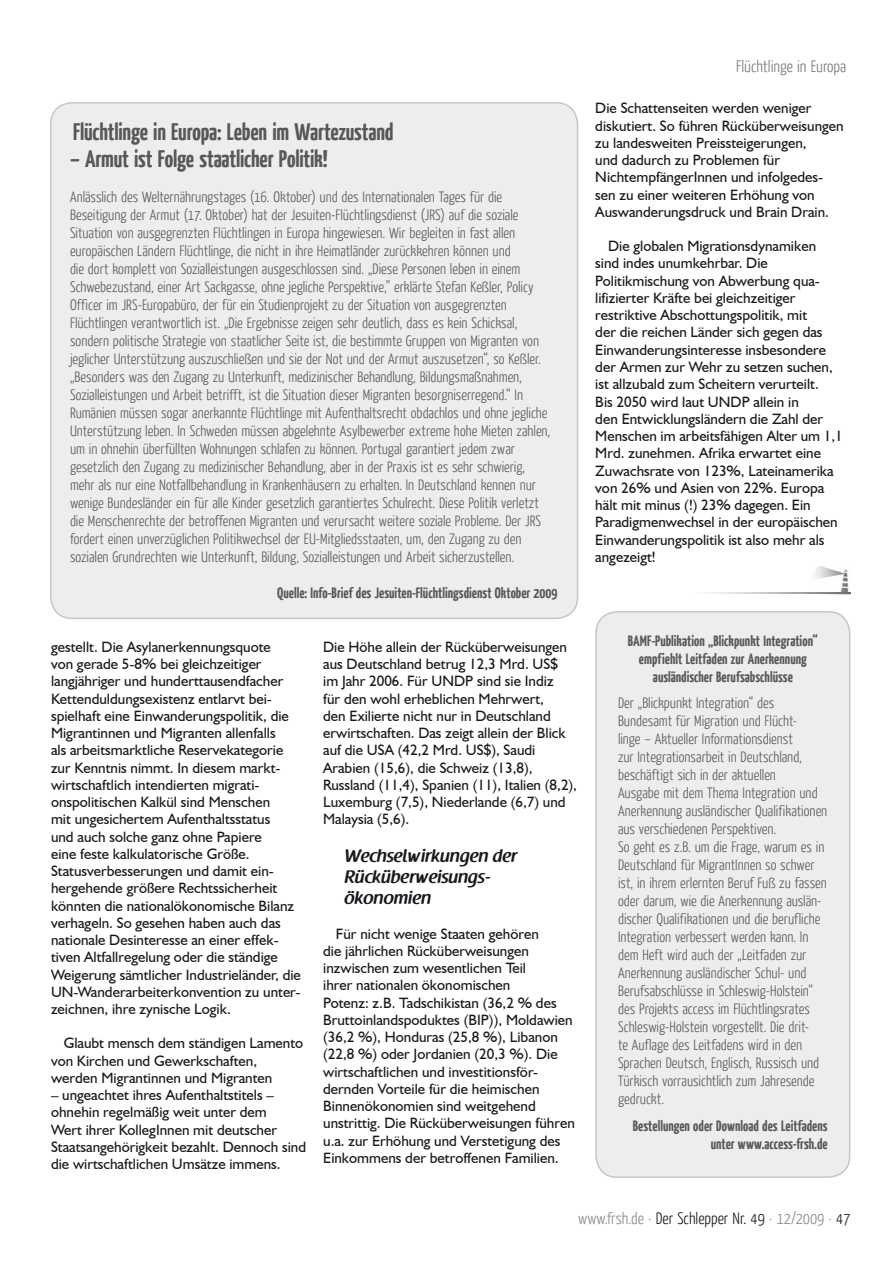
<style>
.page{position:relative;width:893px;height:1263px;background:#fff}
.page>*{position:absolute;margin:0;border:0;box-sizing:border-box;transform-origin:0 0}
.t1{font:700 24px "Yanone Kaffeesatz";letter-spacing:-.005em;color:#58585a}
.t2{font:600 18px/21px "Raspoutine";color:#1a171c}
.t3{font:300 16.5px "Yanone Kaffeesatz";color:#87888a}
.t4{font:300 16.5px "Yanone Kaffeesatz";color:#1a171c}
.t5{font:15px/17.2px "Humanist 521 BT";color:#1a171c}
.t6{font:300 15px/18px "Yanone Kaffeesatz";color:#58585a}
.t7{font:700 15px/18px "Yanone Kaffeesatz";color:#58585a;text-align:center}
.s1{color:#1a171c}
</style>
<div class="page">
<img style="left:815px;top:566px;width:35px;height:29px">
<img style="left:709px;top:592px;width:141px;height:2px">
<div style="left:51px;top:103px;width:527px;height:515px;background:#ededee;border-radius:21px"></div>
<div style="left:50px;top:102px;width:528px;height:517px;border:2px solid #c6c7c9;border-radius:21px"></div>
<div style="left:596px;top:612px;width:254px;height:565px;background:#ededee;border-radius:21px"></div>
<div style="left:595px;top:611px;width:255px;height:567px;border:2px solid #c6c7c9;border-radius:21px"></div>
<h1 class="t1" style="left:73px;top:116px;width:322px">Flüchtlinge in Europa: Leben im Wartezustand</h1>
<h1 class="t1" style="left:70px;top:143px;width:259px">– Armut ist Folge staatlicher Politik!</h1>
<p class="t6" style="left:70px;top:187px;width:482px">Anlässlich des Welternährungstages (16. Oktober) und des Internationalen Tages für die Beseitigung der Armut (17. Oktober) hat der Jesuiten-Flüchtlingsdienst (JRS) auf die soziale Situation von ausgegrenzten Flüchtlingen in Europa hingewiesen. Wir begleiten in fast allen europäischen Ländern Flüchtlinge, die nicht in ihre Heimatländer zurückkehren können und<br>die dort komplett von Sozialleistungen ausgeschlossen sind. „Diese Personen leben in einem Schwebezustand, einer Art Sackgasse, ohne jegliche Perspektive,” erklärte Stefan Keßler, Policy Officer im JRS-Europabüro, der für ein Studienprojekt zu der Situation von ausgegrenzten Flüchtlingen verantwortlich ist. „Die Ergebnisse zeigen sehr deutlich, dass es kein Schicksal, sondern politische Strategie von staatlicher Seite ist, die bestimmte Gruppen von Migranten von jeglicher Unterstützung auszuschließen und sie der Not und der Armut auszusetzen“, so Keßler. „Besonders was den Zugang zu Unterkunft, medizinischer Behandlung, Bildungsmaßnahmen, Sozialleistungen und Arbeit betrifft, ist die Situation dieser Migranten besorgniserregend.“ In Rumänien müssen sogar anerkannte Flüchtlinge mit Aufenthaltsrecht obdachlos und ohne jegliche Unterstützung leben. In Schweden müssen abgelehnte Asylbewerber extreme hohe Mieten zahlen, um in ohnehin überfüllten Wohnungen schlafen zu können. Portugal garantiert jedem zwar gesetzlich den Zugang zu medizinischer Behandlung, aber in der Praxis ist es sehr schwierig, mehr als nur eine Notfallbehandlung in Krankenhäusern zu erhalten. In Deutschland kennen nur wenige Bundesländer ein für alle Kinder gesetzlich garantiertes Schulrecht. Diese Politik verletzt die Menschenrechte der betroffenen Migranten und verursacht weitere soziale Probleme. Der JRS fordert einen unverzüglichen Politikwechsel der EU-Mitgliedsstaaten, um, den Zugang zu den sozialen Grundrechten wie Unterkunft, Bildung, Sozialleistungen und Arbeit sicherzustellen.</p>
<p class="t7" style="left:277px;top:583px;width:282px">Quelle: Info-Brief des Jesuiten-Flüchtlingsdienst Oktober 2009</p>
<p class="t5" style="left:51px;top:638px;width:251px">gestellt. Die Asylanerkennungsquote<br>von gerade 5-8% bei gleichzeitiger langjähriger und hunderttausendfacher Kettenduldungsexistenz entlarvt bei&shy;spielhaft eine Einwanderungspolitik, die Migrantinnen und Migranten allenfalls<br>als arbeitsmarktliche Reservekategorie zur Kenntnis nimmt. In diesem markt&shy;wirtschaftlich intendierten migrati&shy;onspolitischen Kalkül sind Menschen<br>mit ungesichertem Aufenthaltsstatus<br>und auch solche ganz ohne Papiere<br>eine feste kalkulatorische Größe.<br>Statusverbesserungen und damit ein&shy;hergehende größere Rechtssicherheit könnten die nationalökonomische Bilanz verhageln. So gesehen haben auch das nationale Desinteresse an einer effek&shy;tiven Altfallregelung oder die ständige Weigerung sämtlicher Industrieländer, die UN-Wanderarbeiterkonvention zu unter&shy;zeichnen, ihre zynische Logik.</p>
<p class="t5" style="left:51px;top:1034px;width:254px;text-indent:13px">Glaubt mensch dem ständigen Lamento von Kirchen und Gewerkschaften, werden Migrantinnen und Migranten</p>
<p class="t5" style="left:51px;top:1086px;width:257px">– ungeachtet ihres Aufenthaltstitels – ohnehin regelmäßig weit unter dem<br>Wert ihrer KollegInnen mit deutscher Staatsangehörigkeit bezahlt. Dennoch sind die wirtschaftlichen Umsätze immens.</p>
<p class="t5" style="left:323px;top:638px;width:255px">Die Höhe allein der Rücküberweisungen aus Deutschland betrug 12,3 Mrd. US$<br>im Jahr 2006. Für UNDP sind sie Indiz<br>für den wohl erheblichen Mehrwert,<br>den Exilierte nicht nur in Deutschland erwirtschaften. Das zeigt allein der Blick auf die USA (42,2 Mrd. US$), Saudi Arabien (15,6), die Schweiz (13,8), Russland (11,4), Spanien (11), Italien (8,2), Luxemburg (7,5), Niederlande (6,7) und Malaysia (5,6).</p>
<p class="t2" style="left:344px;top:846px;width:174px">Wechselwirkungen der<br>Rücküberweisungs&shy;ökonomien</p>
<p class="t5" style="left:323px;top:924px;width:253px;text-indent:13px">Für nicht wenige Staaten gehören<br>die jährlichen Rücküberweisungen inzwischen zum wesentlichen Teil<br>ihrer nationalen ökonomischen<br>Potenz: z.B. Tadschikistan (36,2 % des Bruttoinlandspoduktes (BIP)), Moldawien (36,2 %), Honduras (25,8 %), Libanon (22,8 %) oder Jordanien (20,3 %). Die wirtschaftlichen und investitionsför&shy;dernden Vorteile für die heimischen Binnenökonomien sind weitgehend unstrittig. Die Rücküberweisungen führen u.a. zur Erhöhung und Verstetigung des Einkommens der betroffenen Familien.</p>
<p class="t4" style="left:736px;top:56px;width:112px">Flüchtlinge in Europa</p>
<p class="t5" style="left:595px;top:99px;width:250px">Die Schattenseiten werden weniger diskutiert. So führen Rücküberweisungen zu landesweiten Preissteigerungen,<br>und dadurch zu Problemen für NichtempfängerInnen und infolgedes&shy;sen zu einer weiteren Erhöhung von Auswanderungsdruck und Brain Drain.</p>
<p class="t5" style="left:595px;top:237px;width:249px;text-indent:13px">Die globalen Migrationsdynamiken sind indes unumkehrbar. Die Politikmischung von Abwerbung qua&shy;lifizierter Kräfte bei gleichzeitiger restriktive Abschottungspolitik, mit<br>der die reichen Länder sich gegen das Einwanderungsinteresse insbesondere der Armen zur Wehr zu setzen suchen, ist allzubald zum Scheitern verurteilt.<br>Bis 2050 wird laut UNDP allein in<br>den Entwicklungsländern die Zahl der Menschen im arbeitsfähigen Alter um 1,1<br>Mrd. zunehmen. Afrika erwartet eine Zuwachsrate von 123%, Lateinamerika von 26% und Asien von 22%. Europa hält mit minus (!) 23% dagegen. Ein Paradigmenwechsel in der europäischen Einwanderungspolitik ist also mehr als angezeigt!</p>
<p class="t7" style="left:628px;top:631px;width:191px">BAMF-Publikation „Blickpunkt Integration“ empfiehlt Leitfaden zur Anerkennung ausländischer Berufsabschlüsse</p>
<p class="t6" style="left:618px;top:694px;width:211px">Der „Blickpunkt Integration“ des Bundesamt für Migration und Flücht-<br>linge – Aktueller Informationsdienst<br>zur Integrationsarbeit in Deutschland, beschäftigt sich in der aktuellen<br>Ausgabe mit dem Thema Integration und Anerkennung ausländischer Qualifikationen aus verschiedenen Perspektiven.<br>So geht es z.B. um die Frage, warum es in Deutschland für MigrantInnen so schwer ist, in ihrem erlernten Beruf Fuß zu fassen oder darum, wie die Anerkennung auslän&shy;discher Qualifikationen und die berufliche Integration verbessert werden kann. In dem Heft wird auch der „Leitfaden zur Anerkennung ausländischer Schul- und Berufsabschlüsse in Schleswig-Holstein“ des Projekts access im Flüchtlingsrates Schleswig-Holstein vorgestellt. Die drit-<br>te Auflage des Leitfadens wird in den Sprachen Deutsch, Englisch, Russisch und Türkisch vorrausichtlich zum Jahresende gedruckt.</p>
<p class="t7" style="left:633px;top:1116px;width:196px;text-align:right">Bestellungen oder Download des Leitfadens unter www.access-frsh.de</p>
<p class="t3" style="left:578px;top:1208px;width:274px">www.frsh.de · <span class="s1">Der Schlepper Nr. 49</span> · 12/2009 · <span class="s1">47</span></p>
</div>
